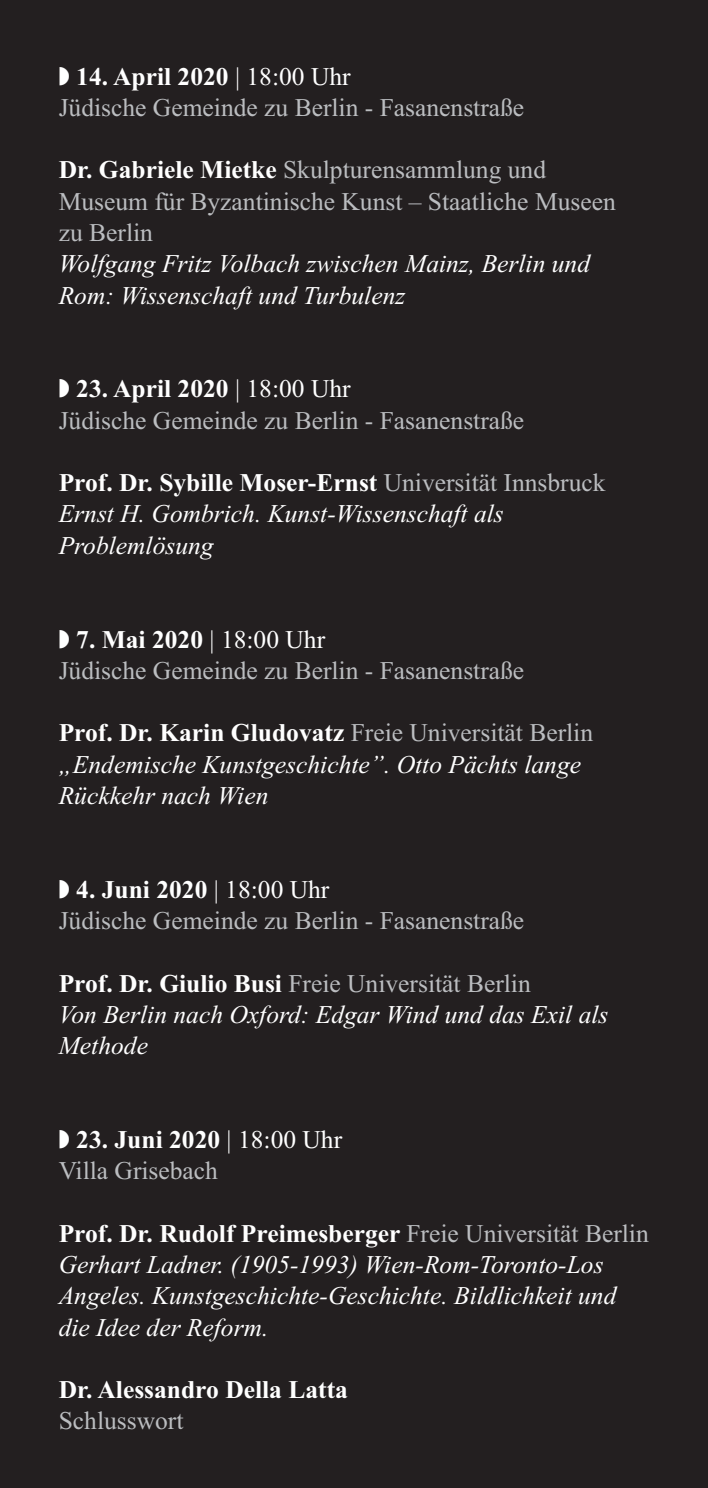
<style>
.page{position:relative;width:708px;height:1488px;background:#fff}
.page>*{position:absolute;margin:0;border:0;box-sizing:border-box;transform-origin:0 0}
.t1{font:italic 25.5px/31.2px "Times New Roman";color:#fff}
.t2{font:25.5px/31.2px "Times New Roman";color:#bbbdc0}
.t3{font:700 25.5px "Times New Roman";color:#fff}
.s1{font-weight:400}
.s2{font-weight:700;color:#fff}
.s3{font-weight:400;color:#bbbdc0}
</style>
<div class="page">
<div style="left:0;top:0;width:707px;height:1487px;background:#231f20"></div>
<p class="t3" style="left:59px;top:68px;width:293px">◗ 14. April 2020 <span class="s1">| 18:00 Uhr</span></p>
<p class="t2" style="left:59px;top:94px;width:467px">Jüdische Gemeinde zu Berlin - Fasanenstraße</p>
<p class="t2" style="left:59px;top:157px;width:489px"><span class="s2">Dr. Gabriele Mietke</span> Skulpturensammlung und</p>
<p class="t2" style="left:59px;top:188px;width:558px">Museum für Byzantinische Kunst – Staatliche Museen zu Berlin</p>
<p class="t1" style="left:59px;top:250px;width:533px">Wolfgang Fritz Volbach zwischen Mainz, Berlin und<br>Rom: Wissenschaft und Turbulenz</p>
<p class="t3" style="left:59px;top:380px;width:293px">◗ 23. April 2020 <span class="s1">| 18:00 Uhr</span></p>
<p class="t2" style="left:59px;top:407px;width:467px">Jüdische Gemeinde zu Berlin - Fasanenstraße</p>
<p class="t3" style="left:59px;top:474px;width:548px">Prof. Dr. Sybille Moser-Ernst <span class="s3">Universität Innsbruck</span></p>
<p class="t1" style="left:59px;top:501px;width:446px">Ernst H. Gombrich. Kunst-Wissenschaft als<br>Problemlösung</p>
<p class="t3" style="left:59px;top:630px;width:268px">◗ 7. Mai 2020 <span class="s1">| 18:00 Uhr</span></p>
<p class="t2" style="left:59px;top:657px;width:467px">Jüdische Gemeinde zu Berlin - Fasanenstraße</p>
<p class="t3" style="left:59px;top:724px;width:536px">Prof. Dr. Karin Gludovatz <span class="s3">Freie Universität Berlin</span></p>
<p class="t1" style="left:59px;top:751px;width:523px">„Endemische Kunstgeschichte”. Otto Pächts lange<br>Rückkehr nach Wien</p>
<p class="t3" style="left:59px;top:881px;width:272px">◗ 4. Juni 2020 <span class="s1">| 18:00 Uhr</span></p>
<p class="t2" style="left:59px;top:907px;width:467px">Jüdische Gemeinde zu Berlin - Fasanenstraße</p>
<p class="t2" style="left:59px;top:970px;width:473px"><span class="s2">Prof. Dr. Giulio Busi</span> Freie Universität Berlin</p>
<p class="t1" style="left:59px;top:1001px;width:551px">Von Berlin nach Oxford: Edgar Wind und das Exil als<br>Methode</p>
<p class="t3" style="left:59px;top:1131px;width:285px">◗ 23. Juni 2020 <span class="s1">| 18:00 Uhr</span></p>
<p class="t2" style="left:59px;top:1157px;width:161px">Villa Grisebach</p>
<p class="t3" style="left:59px;top:1224px;width:591px">Prof. Dr. Rudolf Preimesberger <span class="s3">Freie Universität Berlin</span></p>
<p class="t1" style="left:59px;top:1251px;width:559px">Gerhart Ladner. (1905-1993) Wien-Rom-Toronto-Los<br>Angeles. Kunstgeschichte-Geschichte. Bildlichkeit und die Idee der Reform.</p>
<p class="t3" style="left:59px;top:1381px;width:291px">Dr. Alessandro Della Latta</p>
<p class="t2" style="left:59px;top:1407px;width:126px">Schlusswort</p>
</div>
